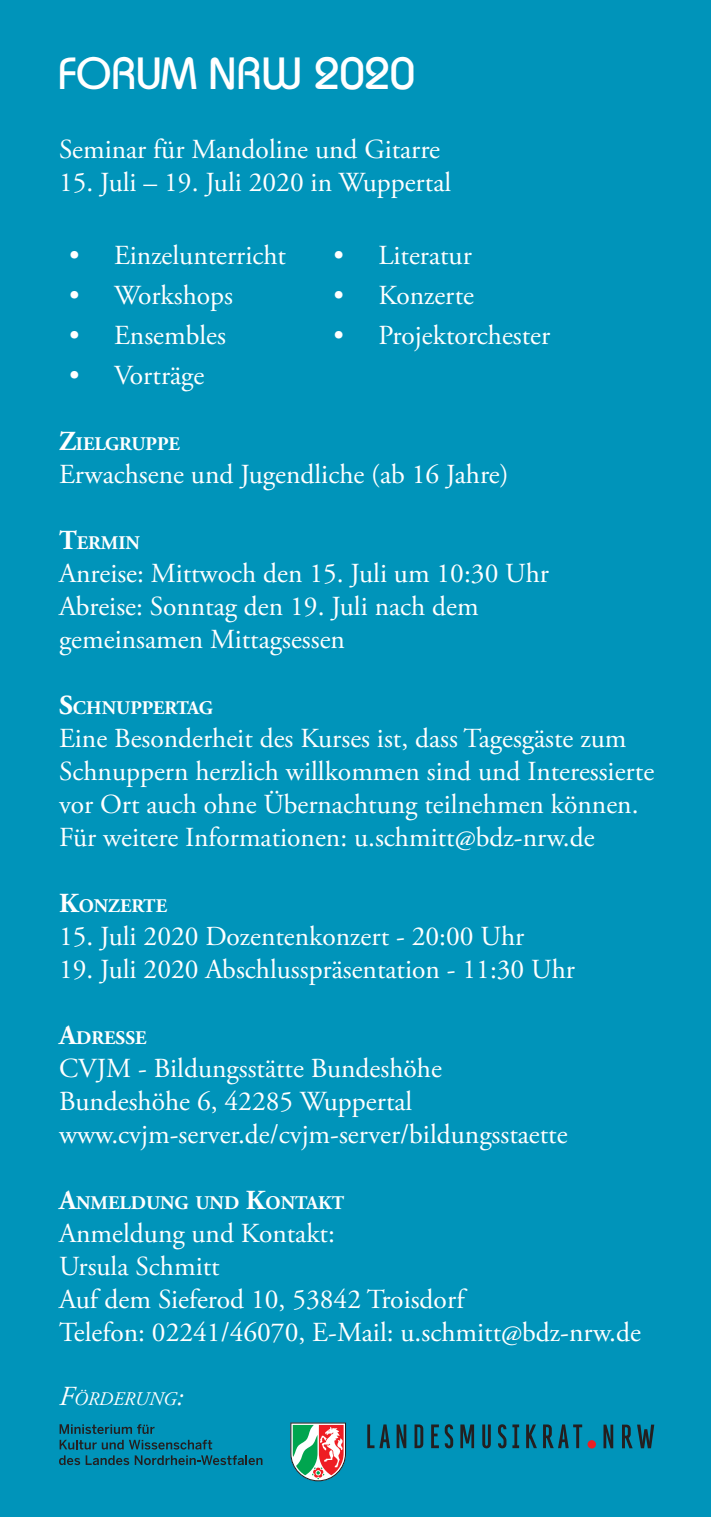
<style>
.page{position:relative;width:711px;height:1517px;background:#0094ba}
.page>*{position:absolute;margin:0;border:0;box-sizing:border-box;transform-origin:0 0}
.t1{font:45px "Bauhaus";color:#fff}
.t2{font:27.5px/33px "Adobe Garamond Pro";color:#fff}
.t3{font:700 19.25px "Adobe Garamond Pro";color:#fff}
.t4{font:italic 19.25px "Adobe Garamond Pro";color:#fff}
.s1{font-size:27.5px}
</style>
<div class="page">
<svg style="left:290px;top:1422px;width:56px;height:59px;background:#969b8c"></svg>
<svg style="left:60px;top:1424px;width:152px;height:25px"></svg>
<svg style="left:59px;top:1455px;width:21px;height:10px"></svg>
<svg style="left:86px;top:1455px;width:43px;height:10px"></svg>
<svg style="left:135px;top:1455px;width:127px;height:10px"></svg>
<div style="left:588px;top:1440px;width:8px;height:8px;background:#ee1d23;border-radius:50%"></div>
<svg style="left:367px;top:1424px;width:23px;height:24px"></svg>
<svg style="left:397px;top:1424px;width:9px;height:24px"></svg>
<svg style="left:415px;top:1424px;width:8px;height:24px"></svg>
<svg style="left:431px;top:1424px;width:8px;height:24px"></svg>
<svg style="left:445px;top:1424px;width:8px;height:24px"></svg>
<svg style="left:460px;top:1424px;width:14px;height:24px"></svg>
<svg style="left:482px;top:1424px;width:9px;height:24px"></svg>
<svg style="left:498px;top:1424px;width:8px;height:24px"></svg>
<svg style="left:512px;top:1424px;width:7px;height:24px"></svg>
<svg style="left:526px;top:1424px;width:11px;height:24px"></svg>
<svg style="left:543px;top:1424px;width:39px;height:24px"></svg>
<svg style="left:604px;top:1424px;width:9px;height:24px"></svg>
<svg style="left:622px;top:1424px;width:32px;height:24px"></svg>
<h1 class="t1" style="left:59px;top:45px;width:358px">FORUM NRW 2020</h1>
<p class="t2" style="left:59px;top:134px;width:383px">Seminar für Mandoline und Gitarre</p>
<p class="t2" style="left:59px;top:167px;width:394px">15. Juli – 19. Juli 2020 in Wuppertal</p>
<p class="t2" style="left:69px;top:240px;width:219px">• Einzelunterricht</p>
<p class="t2" style="left:333px;top:240px;width:140px">• Literatur</p>
<p class="t2" style="left:69px;top:279px;width:166px">• Workshops</p>
<p class="t2" style="left:333px;top:279px;width:142px">• Konzerte</p>
<p class="t2" style="left:69px;top:319px;width:159px">• Ensembles</p>
<p class="t2" style="left:333px;top:319px;width:218px">• Projektorchester</p>
<p class="t2" style="left:69px;top:359px;width:137px">• Vorträge</p>
<p class="t3" style="left:59px;top:432px;width:122px"><span class="s1">Z</span>IELGRUPPE</p>
<p class="t2" style="left:59px;top:458px;width:451px">Erwachsene und Jugendliche (ab 16 Jahre)</p>
<p class="t3" style="left:59px;top:531px;width:82px"><span class="s1">T</span>ERMIN</p>
<p class="t2" style="left:59px;top:557px;width:492px">Anreise: Mittwoch den 15. Juli um 10:30 Uhr<br>Abreise: Sonntag den 19. Juli nach dem gemeinsamen Mittagsessen</p>
<p class="t3" style="left:59px;top:696px;width:155px"><span class="s1">S</span>CHNUPPERTAG</p>
<p class="t2" style="left:59px;top:722px;width:597px">Eine Besonderheit des Kurses ist, dass Tagesgäste zum Schnuppern herzlich willkommen sind und Interessierte vor Ort auch ohne Übernachtung teilnehmen können.<br>Für weitere Informationen: u.schmitt@bdz-nrw.de</p>
<p class="t3" style="left:59px;top:894px;width:110px"><span class="s1">K</span>ONZERTE</p>
<p class="t2" style="left:59px;top:920px;width:467px">15. Juli 2020 Dozentenkonzert - 20:00 Uhr</p>
<p class="t2" style="left:59px;top:953px;width:518px">19. Juli 2020 Abschlusspräsentation - 11:30 Uhr</p>
<p class="t3" style="left:59px;top:1026px;width:89px"><span class="s1">A</span>DRESSE</p>
<p class="t2" style="left:59px;top:1052px;width:510px">CVJM - Bildungsstätte Bundeshöhe<br>Bundeshöhe 6, 42285 Wuppertal www.cvjm-server.de/cvjm-server/bildungsstaette</p>
<p class="t3" style="left:59px;top:1191px;width:287px"><span class="s1">A</span>NMELDUNG UND <span class="s1">K</span>ONTAKT</p>
<p class="t2" style="left:59px;top:1217px;width:583px">Anmeldung und Kontakt:<br>Ursula Schmitt<br>Auf dem Sieferod 10, 53842 Troisdorf<br>Telefon: 02241/46070, E-Mail: u.schmitt@bdz-nrw.de</p>
<p class="t4" style="left:59px;top:1387px;width:126px"><span class="s1">F</span>ÖRDERUNG<span class="s1">:</span></p>
</div>
